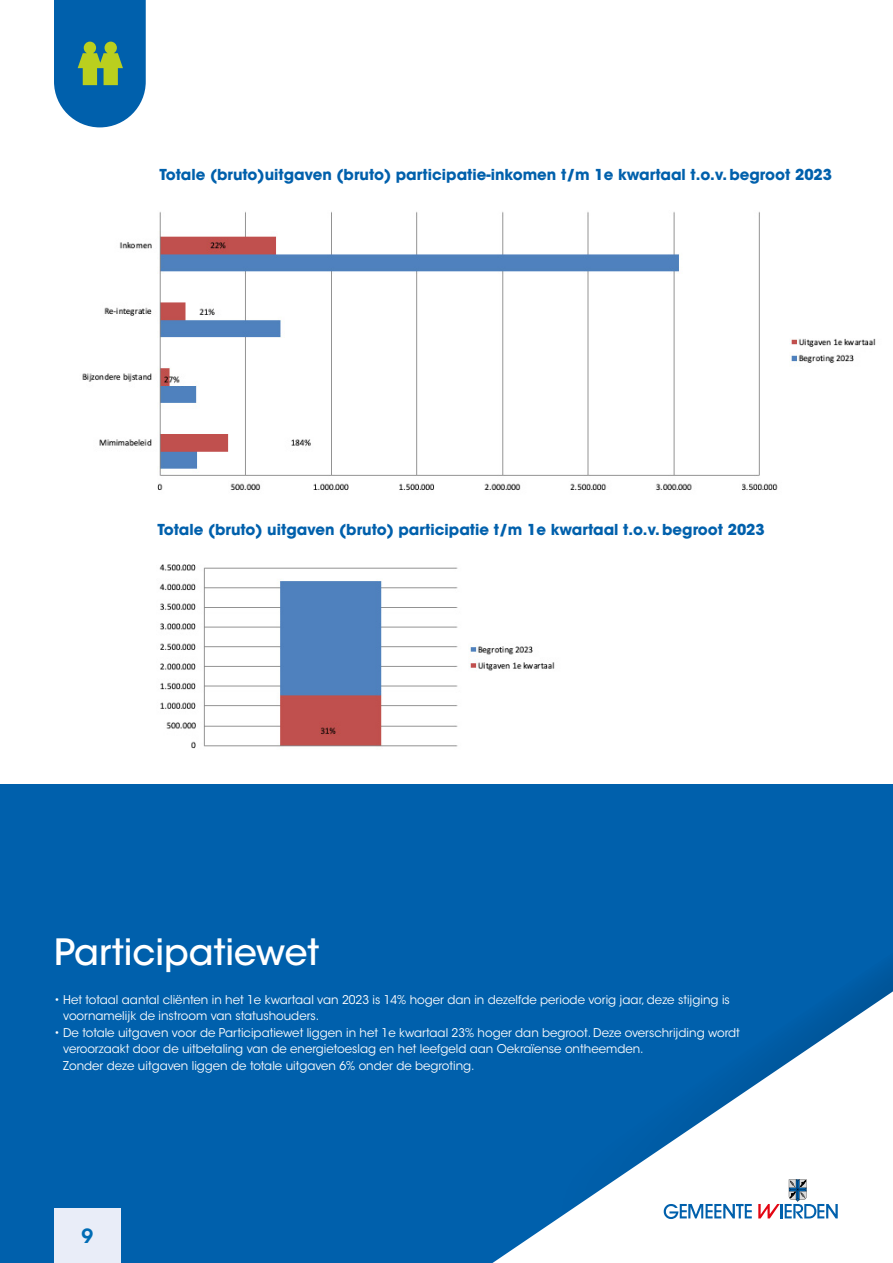
<style>
.page{position:relative;width:893px;height:1263px;background:#fff}
.page>*{position:absolute;margin:0;border:0;box-sizing:border-box;transform-origin:0 0}
.t1{font:500 36px "ITC Avant Garde Std";color:#fff}
.t2{font:600 19.5px "ITC Avant Garde Std";color:#006cb5}
.t3{font:700 15px "ITC Avant Garde Std";color:#0060ac}
.t4{font:12px/16.5px "ITC Avant Garde Std";color:#fff}
</style>
<div class="page">
<div style="left:0;top:784px;width:893px;height:479px;background:#0060ac"></div>
<svg style="left:492px;top:991px;width:401px;height:272px"></svg>
<svg style="left:664px;top:1204px;width:88px;height:15px"></svg>
<svg style="left:758px;top:1179px;width:80px;height:39px;background:#cad1de"></svg>
<div style="left:54px;top:1209px;width:67px;height:54px;background:#e9edf8"></div>
<svg style="left:54px;top:0;width:92px;height:127px;background:#2778a2"></svg>
<img style="left:82px;top:211px;width:794px;height:280px">
<img style="left:159px;top:564px;width:396px;height:185px">
<p class="t3" style="left:159px;top:165px;width:674px">Totale (bruto)uitgaven (bruto) participatie-inkomen t/m 1e kwartaal t.o.v. begroot 2023</p>
<p class="t3" style="left:157px;top:520px;width:609px">Totale (bruto) uitgaven (bruto) participatie t/m 1e kwartaal t.o.v. begroot 2023</p>
<h1 class="t1" style="left:54px;top:929px;width:267px">Participatiewet</h1>
<p class="t4" style="left:63px;top:991px;width:668px;text-indent:-9px">• Het totaal aantal cliënten in het 1e kwartaal van 2023 is 14% hoger dan in dezelfde periode vorig jaar, deze stijging is voornamelijk de instroom van statushouders.</p>
<p class="t4" style="left:63px;top:1024px;width:678px;text-indent:-9px">• De totale uitgaven voor de Participatiewet liggen in het 1e kwartaal 23% hoger dan begroot. Deze overschrijding wordt veroorzaakt door de uitbetaling van de energietoeslag en het leefgeld aan Oekraïense ontheemden.<br>Zonder deze uitgaven liggen de totale uitgaven 6% onder de begroting.</p>
<h2 class="t2" style="left:82px;top:1224px;width:13px">9</h2>
</div>
